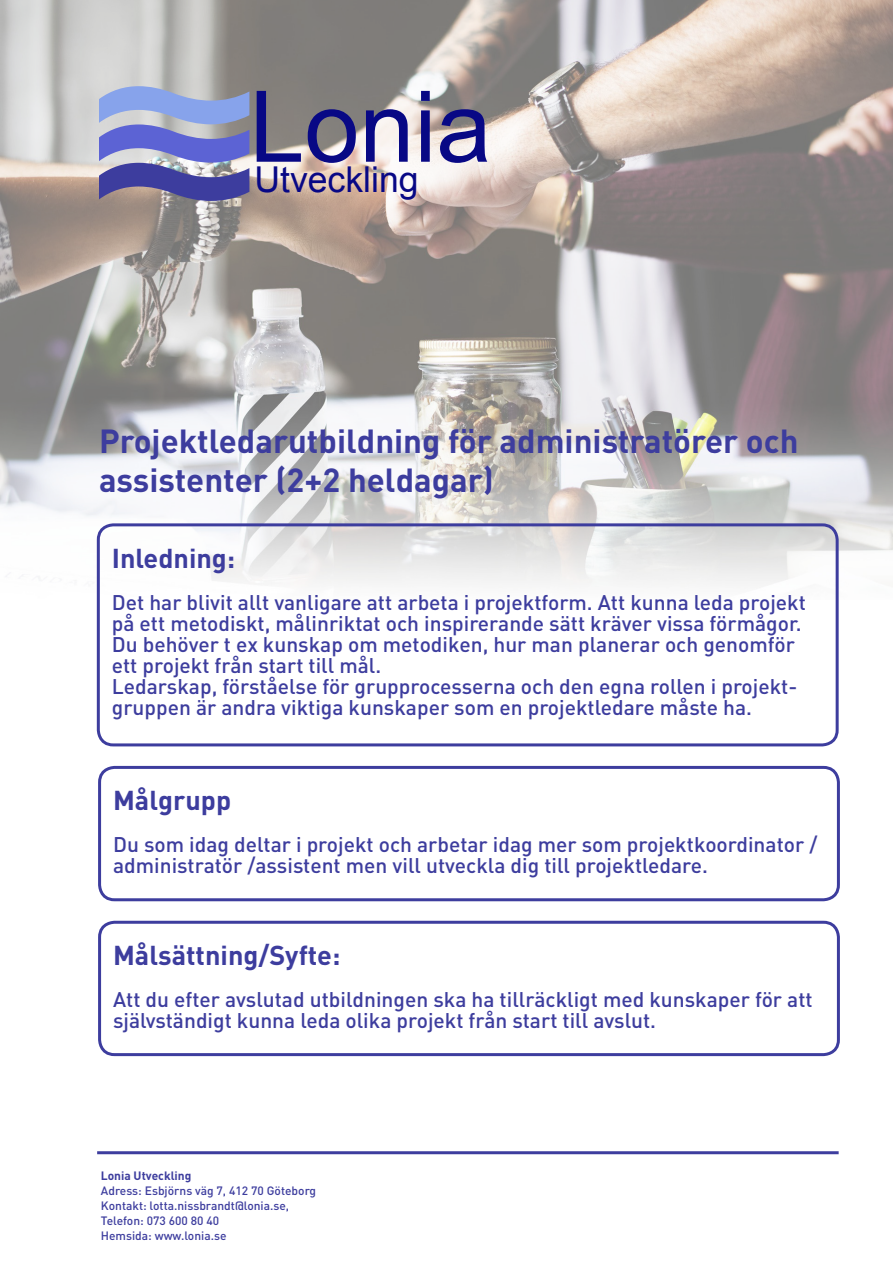
<style>
.page{position:relative;width:893px;height:1263px;background:#fff}
.page>*{position:absolute;margin:0;border:0;box-sizing:border-box;transform-origin:0 0}
.t1{font:99px "Arial";color:#080885}
.t2{font:35.55px "Arial";color:#080885}
.t3{font:700 33px/39.6px "DIN Pro";color:#3d3d9e}
.t4{font:700 27px "DIN Pro";color:#3d3d9e}
.t5{font:500 21px/21px "DIN Pro";color:#3d3d9e}
.t6{font:500 12px "DIN Pro";color:#3d3d9e}
.t7{font:700 12px "DIN Pro";color:#3d3d9e}
</style>
<div class="page">
<img style="left:0;top:0;width:893px;height:600px">
<svg style="left:99px;top:86px;width:150px;height:115px;background:#858bc3"></svg>
<div style="left:98px;top:766px;width:742px;height:135px;border:3px solid #3d3d9e;border-radius:15px"></div>
<hr style="left:97px;top:1151px;width:742px;height:3px;background:#3d3d9e">
<div style="left:97px;top:523px;width:742px;height:223px;border:3px solid #3d3d9e;border-radius:15px"></div>
<div style="left:98px;top:921px;width:742px;height:135px;border:3px solid #3d3d9e;border-radius:15px"></div>
<h1 class="t1" style="left:249px;top:62px;width:244px">Lonia</h1>
<h2 class="t2" style="left:254px;top:156px;width:166px">Utveckling</h2>
<p class="t3" style="left:99px;top:420px;width:701px">Projektledarutbildning för administratörer och assistenter (2+2 heldagar)</p>
<p class="t4" style="left:112px;top:540px;width:125px">Inledning:</p>
<p class="t5" style="left:112px;top:591px;width:696px">Det har blivit allt vanligare att arbeta i projektform. Att kunna leda projekt på ett metodiskt, målinriktat och inspirerande sätt kräver vissa förmågor.<br>Du behöver t ex kunskap om metodiken, hur man planerar och genomför ett projekt från start till mål.</p>
<p class="t5" style="left:112px;top:675px;width:687px">Ledarskap, förståelse för grupprocesserna och den egna rollen i projekt&shy;gruppen är andra viktiga kunskaper som en projektledare måste ha.</p>
<p class="t4" style="left:113px;top:782px;width:120px">Målgrupp</p>
<p class="t5" style="left:113px;top:833px;width:706px">Du som idag deltar i projekt och arbetar idag mer som projektkoordinator / administratör /assistent men vill utveckla dig till projektledare.</p>
<p class="t4" style="left:113px;top:937px;width:229px">Målsättning/Syfte:</p>
<p class="t5" style="left:113px;top:988px;width:701px">Att du efter avslutad utbildningen ska ha tillräckligt med kunskaper för att självständigt kunna leda olika projekt från start till avslut.</p>
<p class="t7" style="left:101px;top:1167px;width:92px">Lonia Utveckling</p>
<p class="t6" style="left:101px;top:1182px;width:217px">Adress: Esbjörns väg 7, 412 70 Göteborg</p>
<p class="t6" style="left:101px;top:1197px;width:190px">Kontakt: lotta.nissbrandt@lonia.se,</p>
<p class="t6" style="left:101px;top:1212px;width:120px">Telefon: 073 600 80 40</p>
<p class="t6" style="left:101px;top:1227px;width:127px">Hemsida: www.lonia.se</p>
</div>
